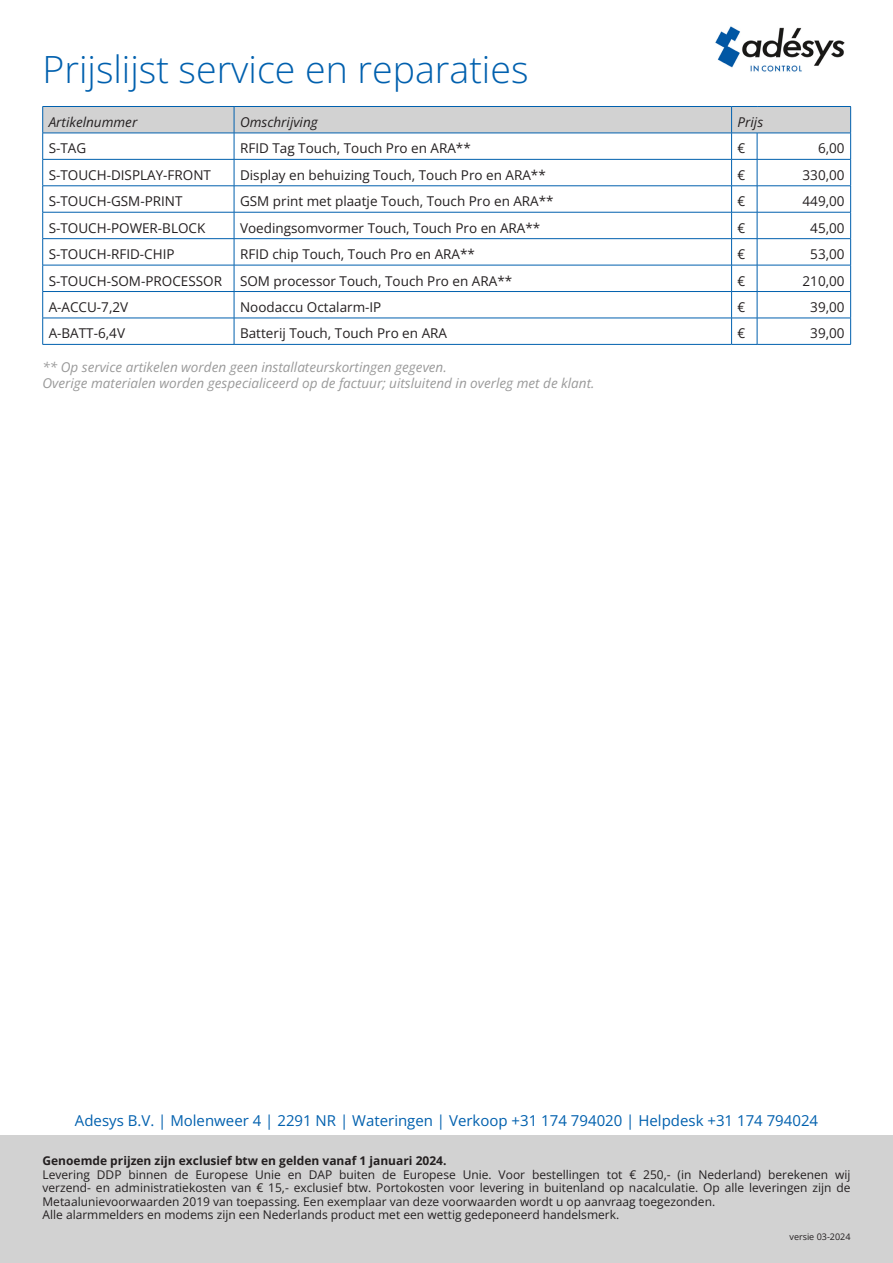
<style>
.page{position:relative;width:893px;height:1263px;background:#fff}
.page>*{position:absolute;margin:0;border:0;box-sizing:border-box;transform-origin:0 0}
.Titel{font:300 37.5px "Open Sans";color:#0160ae}
.Footertekst_bedrijfsnaam{font:15px "Open Sans";color:#0160ae}
.Tabel_tekst{font:13.5px "Open Sans";color:#231f20}
.Tabel_kop{font:italic 13.5px "Open Sans";color:#999}
.Tabel_kop-2{font:italic 13.5px "Open Sans";color:#231f20}
.Footertekst{font:12px/13.5px "Open Sans";color:#231f20;text-align:justify}
.Footertekst-2{font:700 12px "Open Sans";color:#231f20}
.Footer_versie{font:9px "Open Sans";color:#231f20}
</style>
<div class="page">
<div style="left:0;top:1135px;width:893px;height:128px;background:#d2d2d2"></div>
<img style="left:715px;top:26px;width:130px;height:46px">
<svg style="left:42px;top:106px;width:809px;height:239px"></svg>
<hr style="left:757px;top:344px;width:94px;height:1px;background:#0160ae">
<p class="Titel" style="left:43px;top:43px;width:487px">Prijslijst service en reparaties</p>
<p class="Tabel_kop-2" style="left:49px;top:113px;width:90px">Artikelnummer</p>
<p class="Tabel_kop-2" style="left:240px;top:113px;width:79px">Omschrijving</p>
<p class="Tabel_kop-2" style="left:738px;top:113px;width:27px">Prijs</p>
<p class="Tabel_tekst" style="left:49px;top:139px;width:39px">S-TAG</p>
<p class="Tabel_tekst" style="left:240px;top:139px;width:232px">RFID Tag Touch, Touch Pro en ARA**</p>
<p class="Tabel_tekst" style="left:738px;top:139px;width:9px">€</p>
<p class="Tabel_tekst" style="left:818px;top:139px;width:28px">6,00</p>
<p class="Tabel_tekst" style="left:49px;top:166px;width:164px">S-TOUCH-DISPLAY-FRONT</p>
<p class="Tabel_tekst" style="left:240px;top:166px;width:307px">Display en behuizing Touch, Touch Pro en ARA**</p>
<p class="Tabel_tekst" style="left:738px;top:166px;width:9px">€</p>
<p class="Tabel_tekst" style="left:802px;top:166px;width:44px">330,00</p>
<p class="Tabel_tekst" style="left:49px;top:192px;width:135px">S-TOUCH-GSM-PRINT</p>
<p class="Tabel_tekst" style="left:240px;top:192px;width:315px">GSM print met plaatje Touch, Touch Pro en ARA**</p>
<p class="Tabel_tekst" style="left:738px;top:192px;width:9px">€</p>
<p class="Tabel_tekst" style="left:802px;top:192px;width:44px">449,00</p>
<p class="Tabel_tekst" style="left:49px;top:218px;width:158px">S-TOUCH-POWER-BLOCK</p>
<p class="Tabel_tekst" style="left:240px;top:218px;width:302px">Voedingsomvormer Touch, Touch Pro en ARA**</p>
<p class="Tabel_tekst" style="left:738px;top:218px;width:9px">€</p>
<p class="Tabel_tekst" style="left:810px;top:218px;width:36px">45,00</p>
<p class="Tabel_tekst" style="left:49px;top:245px;width:127px">S-TOUCH-RFID-CHIP</p>
<p class="Tabel_tekst" style="left:240px;top:245px;width:236px">RFID chip Touch, Touch Pro en ARA**</p>
<p class="Tabel_tekst" style="left:738px;top:245px;width:9px">€</p>
<p class="Tabel_tekst" style="left:810px;top:245px;width:36px">53,00</p>
<p class="Tabel_tekst" style="left:49px;top:271px;width:175px">S-TOUCH-SOM-PROCESSOR</p>
<p class="Tabel_tekst" style="left:240px;top:271px;width:274px">SOM processor Touch, Touch Pro en ARA**</p>
<p class="Tabel_tekst" style="left:738px;top:271px;width:9px">€</p>
<p class="Tabel_tekst" style="left:802px;top:271px;width:44px">210,00</p>
<p class="Tabel_tekst" style="left:49px;top:298px;width:81px">A-ACCU-7,2V</p>
<p class="Tabel_tekst" style="left:240px;top:298px;width:143px">Noodaccu Octalarm-IP</p>
<p class="Tabel_tekst" style="left:738px;top:298px;width:9px">€</p>
<p class="Tabel_tekst" style="left:810px;top:298px;width:36px">39,00</p>
<p class="Tabel_tekst" style="left:49px;top:324px;width:78px">A-BATT-6,4V</p>
<p class="Tabel_tekst" style="left:240px;top:324px;width:208px">Batterij Touch, Touch Pro en ARA</p>
<p class="Tabel_tekst" style="left:738px;top:324px;width:9px">€</p>
<p class="Tabel_tekst" style="left:810px;top:324px;width:36px">39,00</p>
<p class="Tabel_kop" style="left:43px;top:357px;width:406px">** Op service artikelen worden geen installateurskortingen gegeven.</p>
<p class="Tabel_kop" style="left:43px;top:374px;width:554px">Overige materialen worden gespecialiceerd op de factuur; uitsluitend in overleg met de klant.</p>
<p class="Footertekst_bedrijfsnaam" style="left:75px;top:1110px;width:745px">Adesys B.V. | Molenweer 4 | 2291 NR | Wateringen | Verkoop +31 174 794020 | Helpdesk +31 174 794024</p>
<p class="Footertekst-2" style="left:43px;top:1153px;width:405px">Genoemde prijzen zijn exclusief btw en gelden vanaf 1 januari 2024.</p>
<p class="Footertekst" style="left:43px;top:1167px;width:809px">Levering DDP binnen de Europese Unie en DAP buiten de Europese Unie. Voor bestellingen tot € 250,- (in Nederland) berekenen wij verzend- en administratiekosten van € 15,- exclusief btw. Portokosten voor levering in buitenland op nacalculatie. Op alle leveringen zijn de Metaalunievoorwaarden 2019 van toepassing. Een exemplaar van deze voorwaarden wordt u op aanvraag toegezonden.</p>
<p class="Footertekst" style="left:43px;top:1208px;width:578px">Alle alarmmelders en modems zijn een Nederlands product met een wettig gedeponeerd handelsmerk.</p>
<p class="Footer_versie" style="left:789px;top:1230px;width:62px">versie 03-2024</p>
</div>
